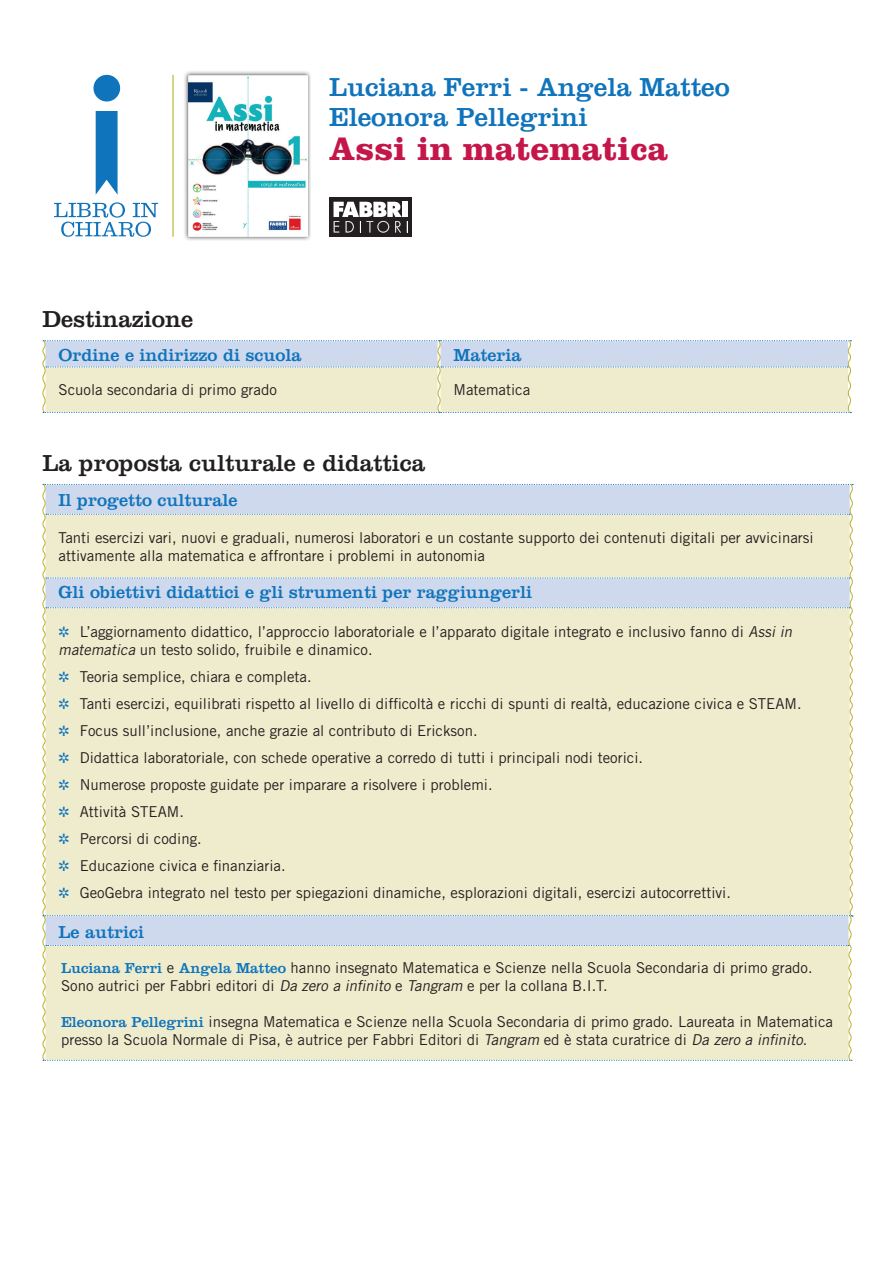
<style>
.page{position:relative;width:893px;height:1263px;background:#fff}
.page>*{position:absolute;margin:0;border:0;box-sizing:border-box;transform-origin:0 0}
.t1{font:700 33.9px "Clarendon";color:#c5164a}
.t2{font:27.15px "Clarendon";color:#1074bc}
.t3{font:27px "Clarendon";color:#1074bc}
.t4{font:24px "Clarendon";color:#231f20}
.t5{font:18px "Clarendon";color:#1074bc}
.t6{font:15px/27px "Trade Gothic LT Std";color:#231f20}
.s1{color:#1074bc}
.s2{font-style:italic}
.s3{font-family:"Clarendon";color:#1074bc}
</style>
<div class="page">
<hr style="left:172px;top:75px;width:2px;height:162px;background:#bbb12a">
<svg style="left:96px;top:111px;width:22px;height:84px;background:#2a83c3"></svg>
<div style="left:93px;top:75px;width:27px;height:26px;background:#1074bc;border-radius:50%"></div>
<svg style="left:54px;top:202px;width:104px;height:35px"></svg>
<div style="left:183px;top:70px;width:128px;height:171px;background:#231f20;opacity:.75"></div>
<img style="left:188px;top:75px;width:119px;height:162px">
<svg style="left:42px;top:340px;width:810px;height:73px;background:#e0e4d8"></svg>
<svg style="left:42px;top:484px;width:812px;height:577px;background:#e8e8d2"></svg>
<div style="left:329px;top:197px;width:83px;height:40px;background:#231f20"></div>
<svg style="left:333px;top:202px;width:75px;height:31px"></svg>
<h3 class="t4" style="left:43px;top:305px;width:152px">Destinazione</h3>
<h3 class="t3" style="left:329px;top:71px;width:402px">Luciana Ferri - Angela Matteo</h3>
<h2 class="t2" style="left:329px;top:101px;width:260px">Eleonora Pellegrini</h2>
<h1 class="t1" style="left:329px;top:128px;width:340px">Assi in matematica</h1>
<p class="t5" style="left:59px;top:344px;width:244px">Ordine e indirizzo di scuola</p>
<p class="t5" style="left:454px;top:344px;width:70px">Materia</p>
<p class="t6" style="left:59px;top:376px;width:220px">Scuola secondaria di primo grado</p>
<p class="t6" style="left:454px;top:376px;width:78px">Matematica</p>
<h3 class="t4" style="left:43px;top:449px;width:384px">La proposta culturale e didattica</h3>
<p class="t5" style="left:59px;top:490px;width:181px">Il progetto culturale</p>
<p class="t6" style="left:59px;top:528px;width:757px;line-height:18px">Tanti esercizi vari, nuovi e graduali, numerosi laboratori e un costante supporto dei contenuti digitali per avvicinarsi attivamente alla matematica e affrontare i problemi in autonomia</p>
<p class="t5" style="left:59px;top:582px;width:475px">Gli obiettivi didattici e gli strumenti per raggiungerli</p>
<p class="t6" style="left:59px;top:622px;width:738px;line-height:18px"><span class="s1">✲</span> L’aggiornamento didattico, l’approccio laboratoriale e l’apparato digitale integrato e inclusivo fanno di <span class="s2">Assi in matematica</span> un testo solido, fruibile e dinamico.</p>
<p class="t6" style="left:59px;top:663px;width:745px"><span class="s1">✲</span> Teoria semplice, chiara e completa.<br><span class="s1">✲</span> Tanti esercizi, equilibrati rispetto al livello di difficoltà e ricchi di spunti di realtà, educazione civica e STEAM. <span class="s1">✲</span> Focus sull’inclusione, anche grazie al contributo di Erickson.<br><span class="s1">✲</span> Didattica laboratoriale, con schede operative a corredo di tutti i principali nodi teorici.<br><span class="s1">✲</span> Numerose proposte guidate per imparare a risolvere i problemi.<br><span class="s1">✲</span> Attività STEAM.<br><span class="s1">✲</span> Percorsi di coding.<br><span class="s1">✲</span> Educazione civica e finanziaria.<br><span class="s1">✲</span> GeoGebra integrato nel testo per spiegazioni dinamiche, esplorazioni digitali, esercizi autocorrettivi.</p>
<p class="t5" style="left:59px;top:921px;width:87px">Le autrici</p>
<p class="t6" style="left:61px;top:958px;width:753px;line-height:18px"><span class="s3">Luciana Ferri</span> e <span class="s3">Angela Matteo</span> hanno insegnato Matematica e Scienze nella Scuola Secondaria di primo grado.<br>Sono autrici per Fabbri editori di <span class="s2">Da zero a infinito</span> e <span class="s2">Tangram</span> e per la collana B.I.T.</p>
<p class="t6" style="left:61px;top:1012px;width:774px;line-height:18px"><span class="s3">Eleonora Pellegrini</span> insegna Matematica e Scienze nella Scuola Secondaria di primo grado. Laureata in Matematica presso la Scuola Normale di Pisa, è autrice per Fabbri Editori di <span class="s2">Tangram</span> ed è stata curatrice di <span class="s2">Da zero a infinito</span>.</p>
</div>
